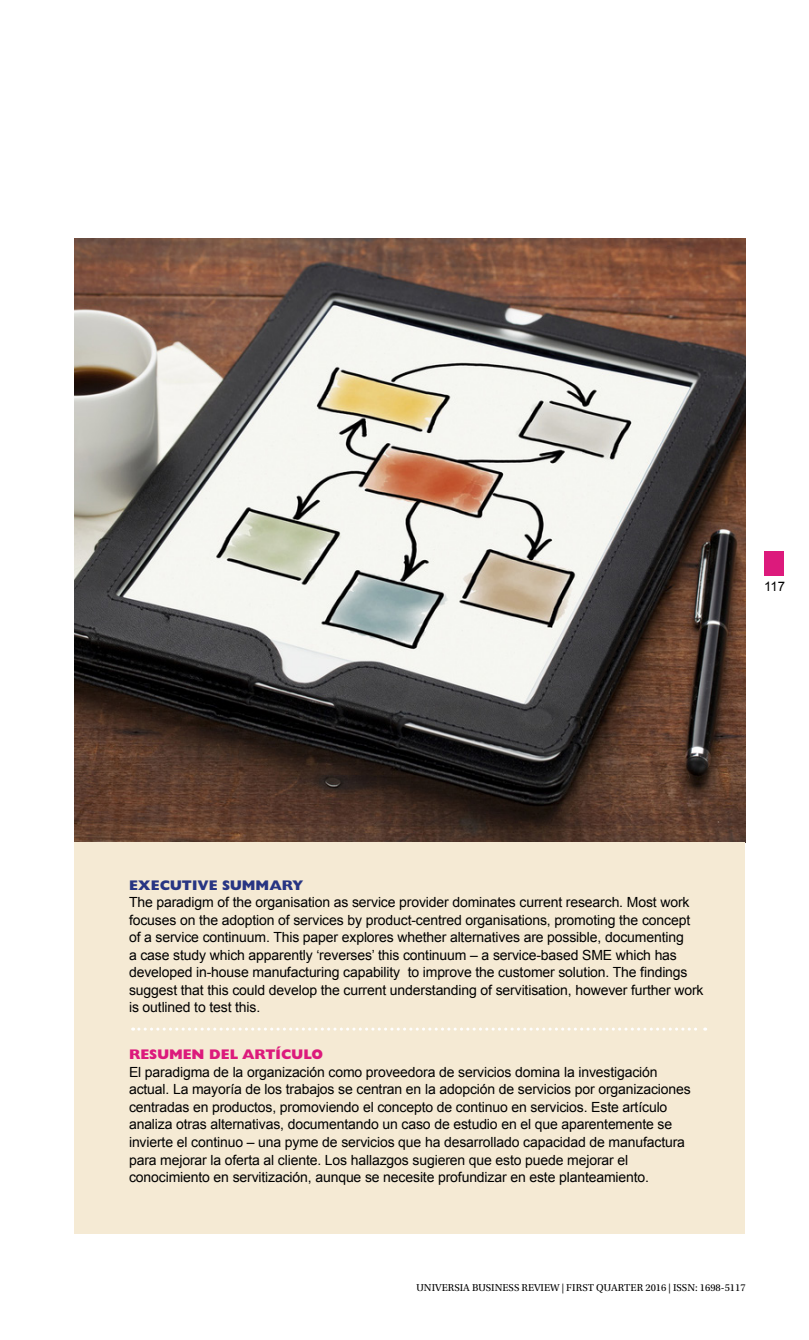
<style>
.page{position:relative;width:809px;height:1340px;background:#fff}
.page>*{position:absolute;margin:0;border:0;box-sizing:border-box;transform-origin:0 0}
.t1{font:14px/17.5px "Arial";letter-spacing:-.01em;color:#000}
.t2{font:800 14px "Gill Sans Std";color:#dc1a7c}
.t3{font:800 14px "Gill Sans Std";color:#283583}
.t4{font:13.12px "Arial";color:#000}
.t5{font:10.5px "Utopia Std";color:#000}
</style>
<div class="page">
<div style="left:764px;top:551px;width:20px;height:24px;background:#dc1a7c"></div>
<img style="left:74px;top:238px;width:671px;height:604px">
<div style="left:74px;top:842px;width:671px;height:391px;background:#f5ead4"></div>
<svg style="left:133px;top:1027px;width:572px;height:3px"></svg>
<p class="t4" style="left:764px;top:577px;width:22px">117</p>
<p class="t3" style="left:129px;top:876px;width:176px">EXECUTIVE SUMMARY</p>
<p class="t1" style="left:129px;top:893px;width:576px">The paradigm of the organisation as service provider dominates current research. Most work focuses on the adoption of services by product-centred organisations, promoting the concept of a service continuum. This paper explores whether alternatives are possible, documenting<br>a case study which apparently ‘reverses’ this continuum – a service-based SME which has developed in-house manufacturing capability to improve the customer solution. The findings suggest that this could develop the current understanding of servitisation, however further work is outlined to test this.</p>
<p class="t2" style="left:129px;top:1046px;width:196px">RESUMEN DEL ARTÍCULO</p>
<p class="t1" style="left:129px;top:1063px;width:563px">El paradigma de la organización como proveedora de servicios domina la investigación actual. La mayoría de los trabajos se centran en la adopción de servicios por organizaciones centradas en productos, promoviendo el concepto de continuo en servicios. Este artículo analiza otras alternativas, documentando un caso de estudio en el que aparentemente se invierte el continuo – una pyme de servicios que ha desarrollado capacidad de manufactura para mejorar la oferta al cliente. Los hallazgos sugieren que esto puede mejorar el conocimiento en servitización, aunque se necesite profundizar en este planteamiento.</p>
<p class="t5" style="left:416px;top:1281px;width:330px">UNIVERSIA BUSINESS REVIEW | FIRST QUARTER 2016 | ISSN: 1698-5117</p>
</div>
